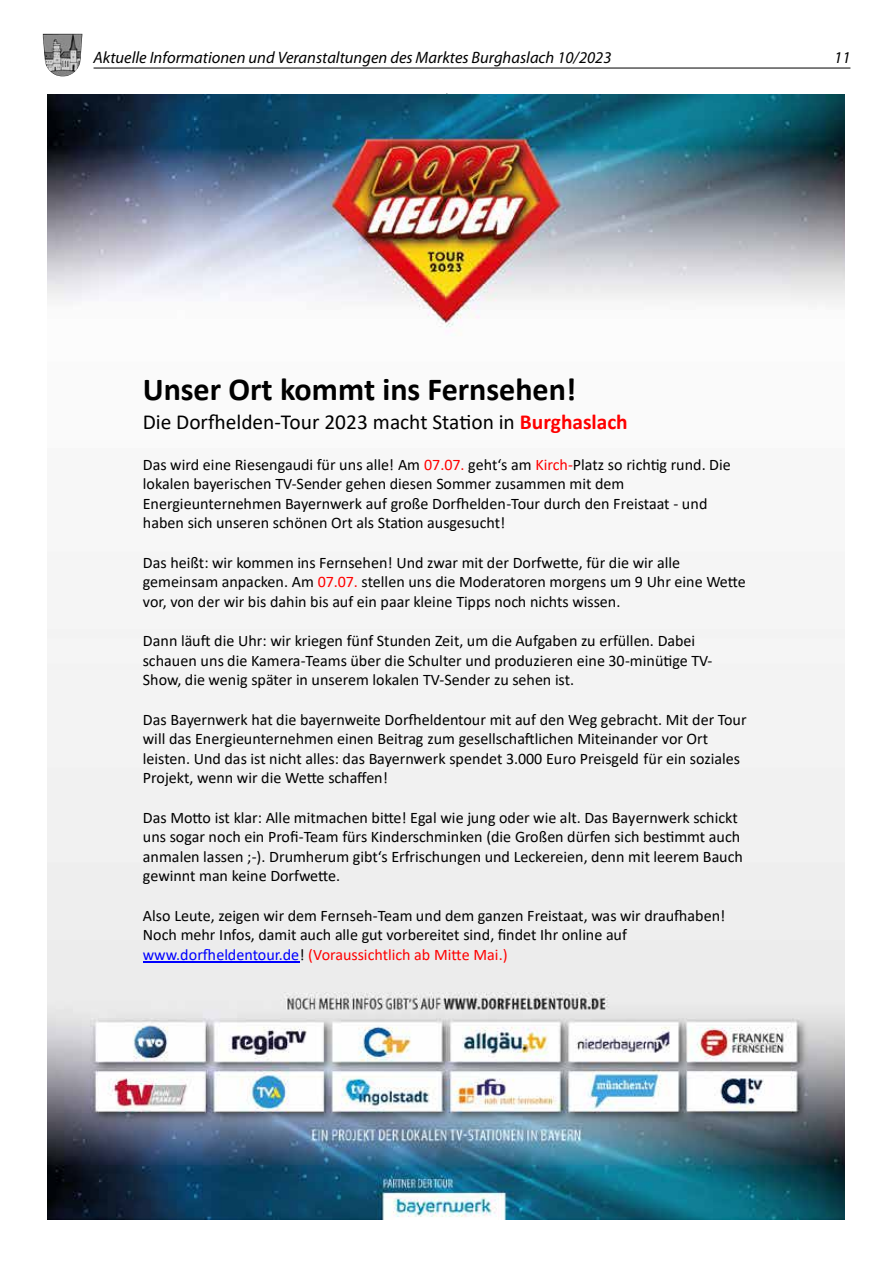
<style>
.page{position:relative;width:893px;height:1263px;background:#fff}
.page>*{position:absolute;margin:0;border:0;box-sizing:border-box;transform-origin:0 0}
.t1{font:700 32.1px "Calibri";color:#000}
.t2{font:21.45px "Calibri";color:#000}
.t3{font:italic 16.5px "Myriad Pro";color:#000}
.t4{font:16.05px/19.6px "Calibri";color:#000}
.s1{font-weight:700;color:#f00}
.s2{color:#f00}
.s3{color:#00f}
</style>
<div class="page">
<img style="left:48px;top:94px;width:796px;height:1126px">
<hr style="left:143px;top:962px;width:156px;height:1px;background:#00f">
<hr style="left:94px;top:68px;width:756px;height:1px;background:#000">
<img style="left:43px;top:34px;width:39px;height:43px">
<p class="t3" style="left:94px;top:48px;width:519px">Aktuelle Informationen und Veranstaltungen des Marktes Burghaslach 10/2023</p>
<p class="t3" style="left:834px;top:48px;width:18px">11</p>
<h1 class="t1" style="left:143px;top:367px;width:435px">Unser Ort kommt ins Fernsehen!</h1>
<h2 class="t2" style="left:143px;top:407px;width:486px">Die Dorfhelden-Tour 2023 macht Station in <span class="s1">Burghaslach</span></h2>
<p class="t4" style="left:143px;top:454px;width:590px">Das wird eine Riesengaudi für uns alle! Am <span class="s2">07.07.</span> geht‘s am <span class="s2">Kirch-</span>Platz so richtig rund. Die lokalen bayerischen TV-Sender gehen diesen Sommer zusammen mit dem Energieunternehmen Bayernwerk auf große Dorfhelden-Tour durch den Freistaat - und haben sich unseren schönen Ort als Station ausgesucht!</p>
<p class="t4" style="left:143px;top:552px;width:605px">Das heißt: wir kommen ins Fernsehen! Und zwar mit der Dorfwette, für die wir alle gemeinsam anpacken. Am <span class="s2">07.07.</span> stellen uns die Moderatoren morgens um 9 Uhr eine Wette vor, von der wir bis dahin bis auf ein paar kleine Tipps noch nichts wissen.</p>
<p class="t4" style="left:143px;top:630px;width:571px">Dann läuft die Uhr: wir kriegen fünf Stunden Zeit, um die Aufgaben zu erfüllen. Dabei schauen uns die Kamera-Teams über die Schulter und produzieren eine 30-minütige TV-<br>Show, die wenig später in unserem lokalen TV-Sender zu sehen ist.</p>
<p class="t4" style="left:143px;top:709px;width:605px">Das Bayernwerk hat die bayernweite Dorfheldentour mit auf den Weg gebracht. Mit der Tour will das Energieunternehmen einen Beitrag zum gesellschaftlichen Miteinander vor Ort leisten. Und das ist nicht alles: das Bayernwerk spendet 3.000 Euro Preisgeld für ein soziales Projekt, wenn wir die Wette schaffen!</p>
<p class="t4" style="left:143px;top:807px;width:602px">Das Motto ist klar: Alle mitmachen bitte! Egal wie jung oder wie alt. Das Bayernwerk schickt uns sogar noch ein Profi-Team fürs Kinderschminken (die Großen dürfen sich bestimmt auch anmalen lassen ;-). Drumherum gibt‘s Erfrischungen und Leckereien, denn mit leerem Bauch gewinnt man keine Dorfwette.</p>
<p class="t4" style="left:143px;top:905px;width:584px">Also Leute, zeigen wir dem Fernseh-Team und dem ganzen Freistaat, was wir draufhaben!<br>Noch mehr Infos, damit auch alle gut vorbereitet sind, findet Ihr online auf <span class="s3">www.dorfheldentour.de</span>! <span class="s2">(Voraussichtlich ab Mitte Mai.)</span></p>
</div>
